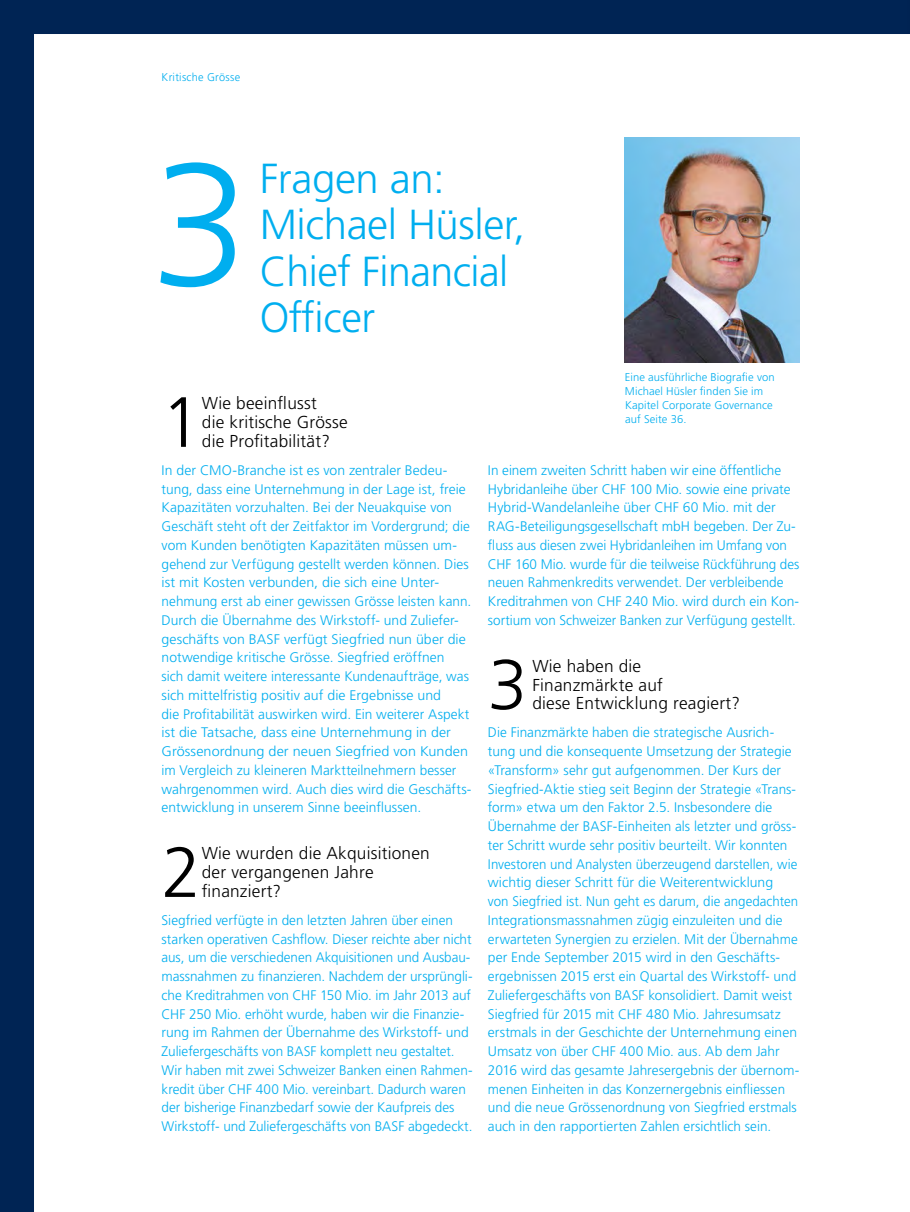
<style>
.page{position:relative;width:910px;height:1212px;background:#002454}
.page>*{position:absolute;margin:0;border:0;box-sizing:border-box;transform-origin:0 0}
.t1{font:300 175.2px "Frutiger LT Std";color:#00aeef}
.t2{font:300 70.95px "Frutiger LT Std";color:#000}
.t3{font:300 42px/46.5px "Frutiger LT Std";letter-spacing:-.01em;color:#00aeef}
.t4{font:300 17.25px/18.8px "Frutiger LT Std";letter-spacing:.01em;color:#000}
.t5{font:300 13.8px/18.8px "Frutiger LT Std";color:#00aeef}
.t6{font:300 11.25px/14.1px "Frutiger LT Std";letter-spacing:.01em;color:#00aeef}
</style>
<div class="page">
<div style="left:34px;top:34px;width:876px;height:1178px;background:#fff"></div>
<img style="left:625px;top:137px;width:174px;height:225px">
<p class="t6" style="left:162px;top:70px;width:80px">Kritische Grösse</p>
<h1 class="t1" style="left:152px;top:126px;width:99px">3</h1>
<h3 class="t3" style="left:260px;top:156px;width:267px">Fragen an:<br>Michael Hüsler,<br>Chief Financial<br>Officer</h3>
<h2 class="t2" style="left:162px;top:382px;width:41px">1</h2>
<p class="t4" style="left:202px;top:394px;width:147px">Wie beeinflusst<br>die kritische Grösse die Profitabilität?</p>
<p class="t5" style="left:162px;top:461px;width:311px">In der CMO-Branche ist es von zentraler Bedeu&shy;tung, dass eine Unternehmung in der Lage ist, freie Kapazitäten vorzuhalten. Bei der Neuakquise von Geschäft steht oft der Zeitfaktor im Vordergrund; die vom Kunden benötigten Kapazitäten müssen um&shy;gehend zur Verfügung gestellt werden können. Dies ist mit Kosten verbunden, die sich eine Unter&shy;nehmung erst ab einer gewissen Grösse leisten kann.<br>Durch die Übernahme des Wirkstoff- und Zuliefer&shy;geschäfts von BASF verfügt Siegfried nun über die notwendige kritische Grösse. Siegfried eröffnen<br>sich damit weitere interessante Kundenaufträge, was sich mittelfristig positiv auf die Ergebnisse und<br>die Profitabilität auswirken wird. Ein weiterer Aspekt ist die Tatsache, dass eine Unternehmung in der Grössenordnung der neuen Siegfried von Kunden im Vergleich zu kleineren Marktteilnehmern besser wahrgenommen wird. Auch dies wird die Geschäfts&shy;entwicklung in unserem Sinne beeinflussen.</p>
<h2 class="t2" style="left:162px;top:832px;width:41px">2</h2>
<p class="t4" style="left:202px;top:844px;width:229px">Wie wurden die Akquisitionen der vergangenen Jahre finanziert?</p>
<p class="t5" style="left:162px;top:911px;width:313px">Siegfried verfügte in den letzten Jahren über einen starken operativen Cashflow. Dieser reichte aber nicht aus, um die verschiedenen Akquisitionen und Ausbau&shy;massnahmen zu finanzieren. Nachdem der ursprüngli&shy;che Kreditrahmen von CHF 150 Mio. im Jahr 2013 auf CHF 250 Mio. erhöht wurde, haben wir die Finanzie&shy;rung im Rahmen der Übernahme des Wirkstoff- und Zuliefergeschäfts von BASF komplett neu gestaltet.<br>Wir haben mit zwei Schweizer Banken einen Rahmen&shy;kredit über CHF 400 Mio. vereinbart. Dadurch waren der bisherige Finanzbedarf sowie der Kaufpreis des Wirkstoff- und Zuliefergeschäfts von BASF abgedeckt.</p>
<p class="t6" style="left:625px;top:370px;width:151px">Eine ausführliche Biografie von<br>Michael Hüsler finden Sie im<br>Kapitel Corporate Governance auf Seite 36.</p>
<p class="t5" style="left:488px;top:461px;width:313px">In einem zweiten Schritt haben wir eine öffentliche Hybridanleihe über CHF 100 Mio. sowie eine private Hybrid-Wandelanleihe über CHF 60 Mio. mit der RAG-Beteiligungsgesellschaft mbH begeben. Der Zu&shy;fluss aus diesen zwei Hybridanleihen im Umfang von CHF 160 Mio. wurde für die teilweise Rückführung des neuen Rahmenkredits verwendet. Der verbleibende Kreditrahmen von CHF 240 Mio. wird durch ein Kon&shy;sortium von Schweizer Banken zur Verfügung gestellt.</p>
<h2 class="t2" style="left:488px;top:645px;width:41px">3</h2>
<p class="t4" style="left:532px;top:657px;width:209px">Wie haben die<br>Finanzmärkte auf<br>diese Entwicklung reagiert?</p>
<p class="t5" style="left:488px;top:723px;width:313px">Die Finanzmärkte haben die strategische Ausrich&shy;tung und die konsequente Umsetzung der Strategie «Transform» sehr gut aufgenommen. Der Kurs der Siegfried-Aktie stieg seit Beginn der Strategie «Trans&shy;form» etwa um den Faktor 2.5. Insbesondere die Übernahme der BASF-Einheiten als letzter und gröss&shy;ter Schritt wurde sehr positiv beurteilt. Wir konnten Investoren und Analysten überzeugend darstellen, wie wichtig dieser Schritt für die Weiterentwicklung<br>von Siegfried ist. Nun geht es darum, die angedachten Integrationsmassnahmen zügig einzuleiten und die erwarteten Synergien zu erzielen. Mit der Übernahme per Ende September 2015 wird in den Geschäfts&shy;ergebnissen 2015 erst ein Quartal des Wirkstoff- und Zuliefergeschäfts von BASF konsolidiert. Damit weist Siegfried für 2015 mit CHF 480 Mio. Jahresumsatz erstmals in der Geschichte der Unternehmung einen Umsatz von über CHF 400 Mio. aus. Ab dem Jahr 2016 wird das gesamte Jahresergebnis der übernom&shy;menen Einheiten in das Konzernergebnis einfliessen und die neue Grössenordnung von Siegfried erstmals auch in den rapportierten Zahlen ersichtlich sein.</p>
</div>
